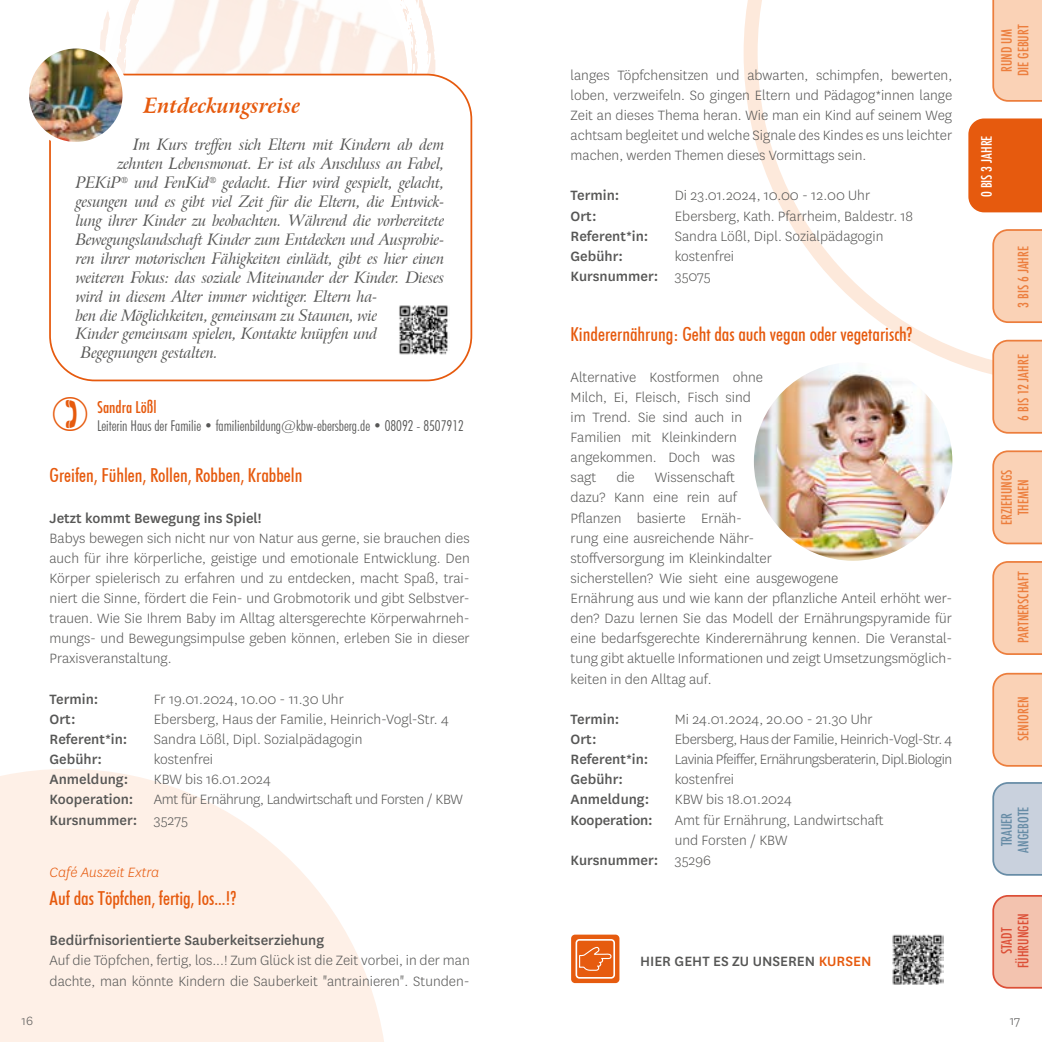
<style>
.page{position:relative;width:1042px;height:1042px;background:#fff}
.page>*{position:absolute;margin:0;border:0;box-sizing:border-box;transform-origin:0 0}
.t1{font:italic 700 21px "Arrus BT";color:#e65a0e}
.t2{font:500 condensed 19.25px "Futura BT";color:#e65a0e}
.t3{font:300 15.75px/20.1px "National";color:#575756}
.t4{font:italic 15.75px "Arrus BT";letter-spacing:-.02em;color:#575756}
.t5{font:500 15.75px "National";color:#575756}
.t6{font:300 15.75px/20.1px "National";letter-spacing:-.02em;color:#575756}
.t7{font:300 15.75px "National";letter-spacing:-.03em;color:#575756}
.t8{font:italic 300 15.75px "National";color:#e65a0e}
.t9{font:500 condensed 15.75px "Futura";color:#e65a0e}
.t10{font:300 condensed 14.88px "Futura BT";color:#575756}
.t11{font:500 condensed 14px/16.8px "Futura";color:#ec7e3d;text-align:center}
.t12{font:500 condensed 14px/16.8px "Futura";color:#dc4f37;text-align:center}
.t13{font:500 condensed 14px/16.8px "Futura";color:#678ca6;text-align:center}
.t14{font:500 condensed 14px "Futura";color:#fff}
.t15{font:300 14px "National";color:#575756}
.s1{font-weight:500}
.s2{font-weight:300}
.s3{color:#e65a0e}
</style>
<div class="page">
<svg style="left:743px;top:0;width:299px;height:383px"></svg>
<svg style="left:0;top:769px;width:384px;height:273px;fill:#fef0e7"></svg>
<svg style="left:992px;top:0;width:50px;height:102px;background:#f9ceb1"></svg>
<div style="left:968px;top:118px;width:74px;height:94px;background:#e65a0e"></div>
<svg style="left:992px;top:229px;width:50px;height:94px;background:#f9cdb0"></svg>
<svg style="left:992px;top:340px;width:50px;height:94px;background:#f9ceb0"></svg>
<svg style="left:992px;top:450px;width:50px;height:94px;background:#f9ceb0"></svg>
<svg style="left:992px;top:561px;width:50px;height:94px;background:#f9cdb0"></svg>
<img style="left:101px;top:14px;width:331px;height:60px">
<svg style="left:194px;top:0;width:223px;height:74px;fill:#fcede5"></svg>
<img style="left:116px;top:0;width:78px;height:74px">
<svg style="left:399px;top:0;width:19px;height:56px"></svg>
<svg style="left:992px;top:673px;width:50px;height:94px;background:#f9ceb0"></svg>
<svg style="left:992px;top:895px;width:50px;height:93px;background:#f1bda9"></svg>
<svg style="left:992px;top:782px;width:50px;height:94px;background:#c4cdda"></svg>
<img style="left:754px;top:362px;width:198px;height:199px;border-radius:99px">
<div style="left:49px;top:74px;width:423px;height:307px;border:2px solid #e65a0e;border-radius:45px"></div>
<img style="left:26px;top:46px;width:99px;height:99px;border-radius:49px">
<div style="left:24px;top:43px;width:104px;height:104px;border:5px solid #fff;border-radius:50%"></div>
<img style="left:399px;top:305px;width:49px;height:50px">
<div style="left:571px;top:934px;width:48px;height:49px;background:#e65b0f;border-radius:4px"></div>
<div style="left:575px;top:939px;width:40px;height:39px;border:2px solid #fff;border-radius:3px"></div>
<svg style="left:579px;top:946px;width:33px;height:25px"></svg>
<img style="left:892px;top:934px;width:51px;height:51px">
<h1 class="t1" style="left:144px;top:92px;width:158px">Entdeckungsreise</h1>
<p class="t4" style="left:133px;top:135px;width:313px">Im Kurs treffen sich Eltern mit Kindern ab dem</p>
<p class="t4" style="left:117px;top:154px;width:328px">zehnten Lebensmonat. Er ist als Anschluss an Fabel,</p>
<p class="t4" style="left:76px;top:173px;width:370px">PEKiP<sup>®</sup> und FenKid<sup>®</sup> gedacht. Hier wird gespielt, gelacht,</p>
<p class="t4" style="left:76px;top:192px;width:370px">gesungen und es gibt viel Zeit für die Eltern, die Entwick-</p>
<p class="t4" style="left:76px;top:211px;width:370px">lung ihrer Kinder zu beobachten. Während die vorbereitete</p>
<p class="t4" style="left:76px;top:230px;width:370px">Bewegungslandschaft Kinder zum Entdecken und Ausprobie-</p>
<p class="t4" style="left:76px;top:248px;width:370px">ren ihrer motorischen Fähigkeiten einlädt, gibt es hier einen</p>
<p class="t4" style="left:76px;top:267px;width:370px">weiteren Fokus: das soziale Miteinander der Kinder. Dieses</p>
<p class="t4" style="left:76px;top:286px;width:303px">wird in diesem Alter immer wichtiger. Eltern ha-</p>
<p class="t4" style="left:76px;top:305px;width:303px">ben die Möglichkeiten, gemeinsam zu Staunen, wie</p>
<p class="t4" style="left:76px;top:324px;width:303px">Kinder gemeinsam spielen, Kontakte knüpfen und</p>
<p class="t4" style="left:81px;top:343px;width:139px">Begegnungen gestalten.</p>
<p class="t9" style="left:97px;top:397px;width:61px">Sandra Lößl</p>
<p class="t10" style="left:97px;top:417px;width:368px">Leiterin Haus der Familie • familienbildung@kbw-ebersberg.de • 08092 - 8507912</p>
<p class="t2" style="left:50px;top:464px;width:254px">Greifen, Fühlen, Rollen, Robben, Krabbeln</p>
<p class="t5" style="left:50px;top:507px;width:213px">Jetzt kommt Bewegung ins Spiel!</p>
<p class="t3" style="left:50px;top:527px;width:422px;text-align:justify">Babys bewegen sich nicht nur von Natur aus gerne, sie brauchen dies auch für ihre körperliche, geistige und emotionale Entwicklung. Den Körper spielerisch zu erfahren und zu entdecken, macht Spaß, trai&shy;niert die Sinne, fördert die Fein- und Grobmotorik und gibt Selbstver&shy;trauen. Wie Sie Ihrem Baby im Alltag altersgerechte Körperwahrneh&shy;mungs- und Bewegungsimpulse geben können, erleben Sie in dieser Praxisveranstaltung.</p>
<p class="t5" style="left:50px;top:688px;width:50px">Termin:</p>
<p class="t3" style="left:154px;top:688px;width:192px">Fr 19.01.2024, 10.00 - 11.30 Uhr</p>
<p class="t5" style="left:50px;top:708px;width:28px">Ort:</p>
<p class="t3" style="left:154px;top:708px;width:296px">Ebersberg, Haus der Familie, Heinrich-Vogl-Str. 4</p>
<p class="t5" style="left:50px;top:728px;width:79px">Referent*in:</p>
<p class="t3" style="left:154px;top:728px;width:210px">Sandra Lößl, Dipl. Sozialpädagogin</p>
<p class="t5" style="left:50px;top:748px;width:54px">Gebühr:</p>
<p class="t3" style="left:154px;top:749px;width:61px">kostenfrei</p>
<p class="t5" style="left:50px;top:769px;width:80px">Anmeldung:</p>
<p class="t3" style="left:154px;top:769px;width:118px">KBW bis 16.01.2024</p>
<p class="t5" style="left:50px;top:789px;width:85px">Kooperation:</p>
<p class="t6" style="left:50px;top:789px;width:415px;text-indent:104px">Amt für Ernährung, Landwirtschaft und Forsten / KBW<br><span class="s1">Kursnummer:</span> 35275</p>
<p class="t8" style="left:50px;top:862px;width:111px">Café Auszeit Extra</p>
<p class="t2" style="left:50px;top:886px;width:188px">Auf das Töpfchen, fertig, los...!?</p>
<p class="t5" style="left:50px;top:929px;width:276px">Bedürfnisorientierte Sauberkeitserziehung</p>
<p class="t3" style="left:50px;top:950px;width:422px">Auf die Töpfchen, fertig, los...! Zum Glück ist die Zeit vorbei, in der man dachte, man könnte Kindern die Sauberkeit "antrainieren". Stunden-</p>
<p class="t3" style="left:570px;top:64px;width:383px;text-align:justify">langes Töpfchensitzen und abwarten, schimpfen, bewerten, loben, verzweifeln. So gingen Eltern und Pädagog*innen lange Zeit an dieses Thema heran. Wie man ein Kind auf seinem Weg achtsam begleitet und welche Signale des Kindes es uns leichter machen, werden Themen dieses Vormittags sein.</p>
<p class="t5" style="left:570px;top:185px;width:50px">Termin:</p>
<p class="t3" style="left:675px;top:185px;width:197px">Di 23.01.2024, 10.00 - 12.00 Uhr</p>
<p class="t5" style="left:570px;top:205px;width:28px">Ort:</p>
<p class="t3" style="left:675px;top:205px;width:240px">Ebersberg, Kath. Pfarrheim, Baldestr. 18</p>
<p class="t5" style="left:570px;top:225px;width:79px">Referent*in:</p>
<p class="t3" style="left:675px;top:225px;width:210px">Sandra Lößl, Dipl. Sozialpädagogin</p>
<p class="t5" style="left:570px;top:245px;width:54px">Gebühr:</p>
<p class="t3" style="left:570px;top:245px;width:165px;text-indent:104px">kostenfrei<br><span class="s1">Kursnummer:</span> 35075</p>
<p class="t2" style="left:570px;top:323px;width:343px">Kinderernährung: Geht das auch vegan oder vegetarisch?</p>
<p class="t3" style="left:570px;top:366px;width:194px">Alternative Kostformen ohne<br>Milch, Ei, Fleisch, Fisch sind im Trend. Sie sind auch in<br>Familien mit Kleinkindern angekommen. Doch was sagt</p>
<p class="t3" style="left:570px;top:467px;width:383px;text-indent:84px">Wissenschaft<br>dazu? Kann eine rein auf<br>Pflanzen basierte Ernäh-<br>rung eine ausreichende Nähr-<br>stoffversorgung im Kleinkindalter<br>sicherstellen? Wie sieht eine ausgewogene<br>Ernährung aus und wie kann der pflanzliche Anteil erhöht wer&shy;den? Dazu lernen Sie das Modell der Ernährungspyramide für eine bedarfsgerechte Kinderernährung kennen. Die Veranstal&shy;tung gibt aktuelle Informationen und zeigt Umsetzungsmöglich&shy;keiten in den Alltag auf.</p>
<p class="t5" style="left:570px;top:708px;width:50px">Termin:</p>
<p class="t3" style="left:675px;top:708px;width:199px">Mi 24.01.2024, 20.00 - 21.30 Uhr</p>
<p class="t5" style="left:570px;top:728px;width:28px">Ort:</p>
<p class="t6" style="left:675px;top:729px;width:279px">Ebersberg, Haus der Familie, Heinrich-Vogl-Str. 4</p>
<p class="t5" style="left:570px;top:748px;width:79px">Referent*in:</p>
<p class="t7" style="left:675px;top:749px;width:279px">Lavinia Pfeiffer, Ernährungsberaterin, Dipl.Biologin</p>
<p class="t5" style="left:570px;top:769px;width:54px">Gebühr:</p>
<p class="t3" style="left:675px;top:769px;width:61px">kostenfrei</p>
<p class="t5" style="left:570px;top:789px;width:80px">Anmeldung:</p>
<p class="t3" style="left:675px;top:789px;width:118px">KBW bis 18.01.2024</p>
<p class="t5" style="left:570px;top:809px;width:84px">Kooperation:</p>
<p class="t3" style="left:675px;top:809px;width:210px">Amt für Ernährung, Landwirtschaft</p>
<p class="t3" style="left:675px;top:829px;width:114px">und Forsten / KBW</p>
<p class="t5" style="left:570px;top:849px;width:142px">Kursnummer: <span class="s2">35296</span></p>
<p class="t3" style="left:616px;top:467px;width:20px">die</p>
<p class="t5" style="left:640px;top:950px;width:233px">HIER GEHT ES ZU UNSEREN <span class="s3">KURSEN</span></p>
<p class="t11" style="left:998px;top:76px;width:54px;rotate:-90deg">RUND UM<br>DIE GEBURT</p>
<p class="t14" style="left:978px;top:197px;width:63px;rotate:-90deg">0 BIS 3 JAHRE</p>
<p class="t11" style="left:1015px;top:308px;width:63px;rotate:-90deg">3 BIS 6 JAHRE</p>
<p class="t11" style="left:1015px;top:421px;width:68px;rotate:-90deg">6 BIS 12 JAHRE</p>
<p class="t11" style="left:998px;top:525px;width:57px;rotate:-90deg">ERZIEHUNGS<br>THEMEN</p>
<p class="t11" style="left:1015px;top:643px;width:73px;rotate:-90deg">PARTNERSCHAFT</p>
<p class="t11" style="left:1015px;top:741px;width:46px;rotate:-90deg">SENIOREN</p>
<p class="t13" style="left:998px;top:852px;width:48px;rotate:-90deg">TRAUER<br>ANGEBOTE</p>
<p class="t12" style="left:998px;top:968px;width:56px;rotate:-90deg">STADT<br>FÜHRUNGEN</p>
<p class="t15" style="left:22px;top:1012px;width:13px">16</p>
<p class="t15" style="left:1010px;top:1012px;width:12px">17</p>
</div>
